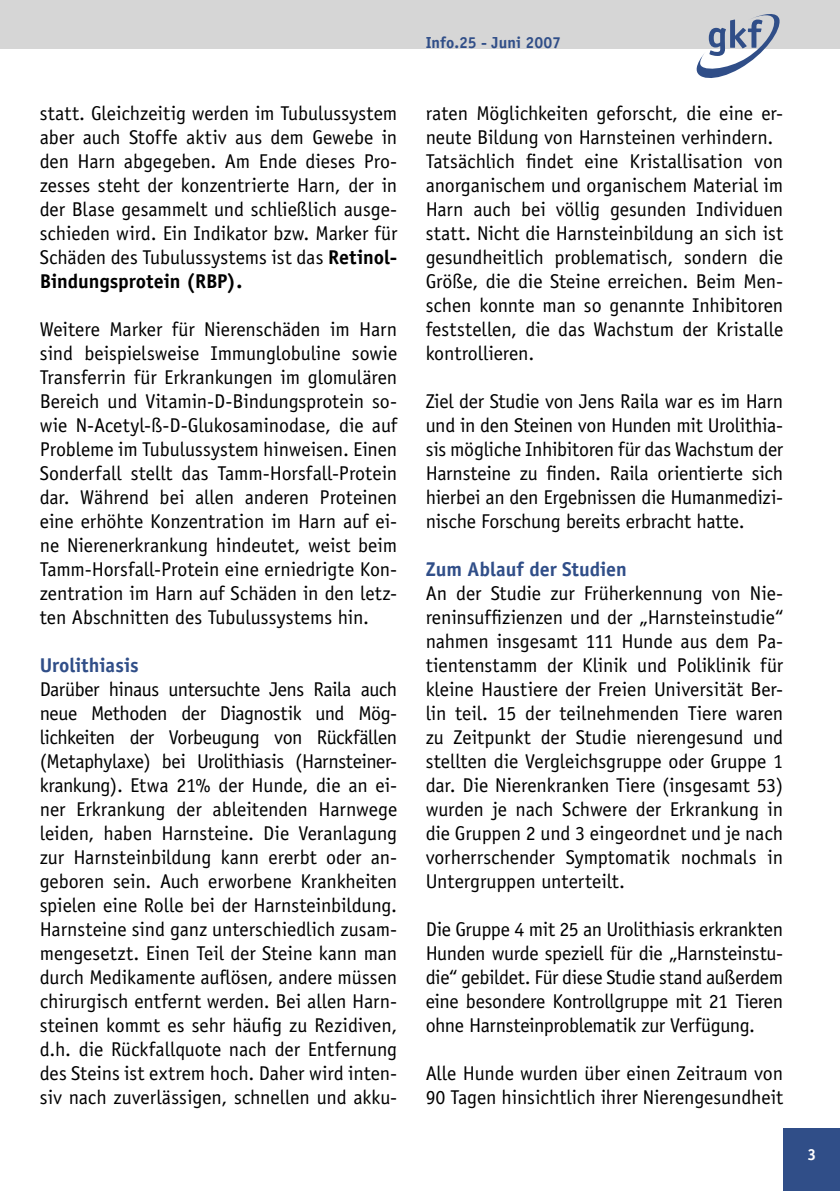
<style>
.page{position:relative;width:840px;height:1191px;background:#fff}
.page>*{position:absolute;margin:0;border:0;box-sizing:border-box;transform-origin:0 0}
.brot{font:20px/24px "Officina Sans";letter-spacing:-.005em;color:#000;text-align:justify}
.brot_bold_blau{font:700 20px "Officina Sans";letter-spacing:-.005em;color:#304e88}
.t1{font:700 16px "Officina Sans";letter-spacing:.005em;color:#304e88}
.t2{font:700 16px "Officina Sans";color:#fff}
.s1{font-weight:700}
</style>
<div class="page">
<div style="left:0;top:0;width:839px;height:48px;background:#d6d6d6"></div>
<svg style="left:696px;top:14px;width:85px;height:64px"></svg>
<div style="left:782px;top:1128px;width:57px;height:63px;background:#304e88"></div>
<p class="brot" style="left:40px;top:101px;width:359px">statt. Gleichzeitig werden im Tubulussystem aber auch Stoffe aktiv aus dem Gewebe in den Harn abgegeben. Am Ende dieses Pro&shy;zesses steht der konzentrierte Harn, der in der Blase gesammelt und schließlich ausge&shy;schieden wird. Ein Indikator bzw. Marker für Schäden des Tubulussystems ist das <span class="s1">Retinol-Bindungsprotein (RBP).</span></p>
<p class="brot" style="left:40px;top:317px;width:359px">Weitere Marker für Nierenschäden im Harn sind beispielsweise Immunglobuline sowie Transferrin für Erkrankungen im glomulären Bereich und Vitamin-D-Bindungsprotein so&shy;wie N-Acetyl-ß-D-Glukosaminodase, die auf Probleme im Tubulussystem hinweisen. Einen Sonderfall stellt das Tamm-Horsfall-Protein dar. Während bei allen anderen Proteinen eine erhöhte Konzentration im Harn auf ei&shy;ne Nierenerkrankung hindeutet, weist beim Tamm-Horsfall-Protein eine erniedrigte Kon&shy;zentration im Harn auf Schäden in den letz&shy;ten Abschnitten des Tubulussystems hin.</p>
<p class="brot_bold_blau" style="left:40px;top:653px;width:100px">Urolithiasis</p>
<p class="brot" style="left:40px;top:677px;width:359px">Darüber hinaus untersuchte Jens Raila auch neue Methoden der Diagnostik und Mög&shy;lichkeiten der Vorbeugung von Rückfällen (Metaphylaxe) bei Urolithiasis (Harnsteiner&shy;krankung). Etwa 21% der Hunde, die an ei&shy;ner Erkrankung der ableitenden Harnwege leiden, haben Harnsteine. Die Veranlagung zur Harnsteinbildung kann ererbt oder an&shy;geboren sein. Auch erworbene Krankheiten spielen eine Rolle bei der Harnsteinbildung.<br>Harnsteine sind ganz unterschiedlich zusam&shy;mengesetzt. Einen Teil der Steine kann man durch Medikamente auflösen, andere müssen chirurgisch entfernt werden. Bei allen Harn&shy;steinen kommt es sehr häufig zu Rezidiven, d.h. die Rückfallquote nach der Entfernung des Steins ist extrem hoch. Daher wird inten&shy;siv nach zuverlässigen, schnellen und akku-</p>
<p class="t1" style="left:425px;top:33px;width:137px">Info.25 - Juni 2007</p>
<p class="brot" style="left:425px;top:101px;width:359px">raten Möglichkeiten geforscht, die eine er&shy;neute Bildung von Harnsteinen verhindern.</p>
<p class="brot" style="left:425px;top:149px;width:359px">Tatsächlich findet eine Kristallisation von anorganischem und organischem Material im Harn auch bei völlig gesunden Individuen statt. Nicht die Harnsteinbildung an sich ist gesundheitlich problematisch, sondern die Größe, die die Steine erreichen. Beim Men&shy;schen konnte man so genannte Inhibitoren feststellen, die das Wachstum der Kristalle kontrollieren.</p>
<p class="brot" style="left:425px;top:389px;width:359px">Ziel der Studie von Jens Raila war es im Harn und in den Steinen von Hunden mit Urolithia&shy;sis mögliche Inhibitoren für das Wachstum der Harnsteine zu finden. Raila orientierte sich hierbei an den Ergebnissen die Humanmedizi&shy;nische Forschung bereits erbracht hatte.</p>
<p class="brot_bold_blau" style="left:425px;top:557px;width:203px">Zum Ablauf der Studien</p>
<p class="brot" style="left:425px;top:581px;width:359px">An der Studie zur Früherkennung von Nie&shy;reninsuffizienzen und der „Harnsteinstudie“ nahmen insgesamt 111 Hunde aus dem Pa&shy;tientenstamm der Klinik und Poliklinik für kleine Haustiere der Freien Universität Ber&shy;lin teil. 15 der teilnehmenden Tiere waren zu Zeitpunkt der Studie nierengesund und stellten die Vergleichsgruppe oder Gruppe 1 dar. Die Nierenkranken Tiere (insgesamt 53) wurden je nach Schwere der Erkrankung in die Gruppen 2 und 3 eingeordnet und je nach vorherrschender Symptomatik nochmals in Untergruppen unterteilt.</p>
<p class="brot" style="left:425px;top:917px;width:359px">Die Gruppe 4 mit 25 an Urolithiasis erkrankten Hunden wurde speziell für die „Harnsteinstu&shy;die“ gebildet. Für diese Studie stand außerdem eine besondere Kontrollgruppe mit 21 Tieren ohne Harnsteinproblematik zur Verfügung.</p>
<p class="brot" style="left:425px;top:1061px;width:359px">Alle Hunde wurden über einen Zeitraum von<br>90 Tagen hinsichtlich ihrer Nierengesundheit</p>
<p class="t2" style="left:807px;top:1144px;width:10px">3</p>
</div>
